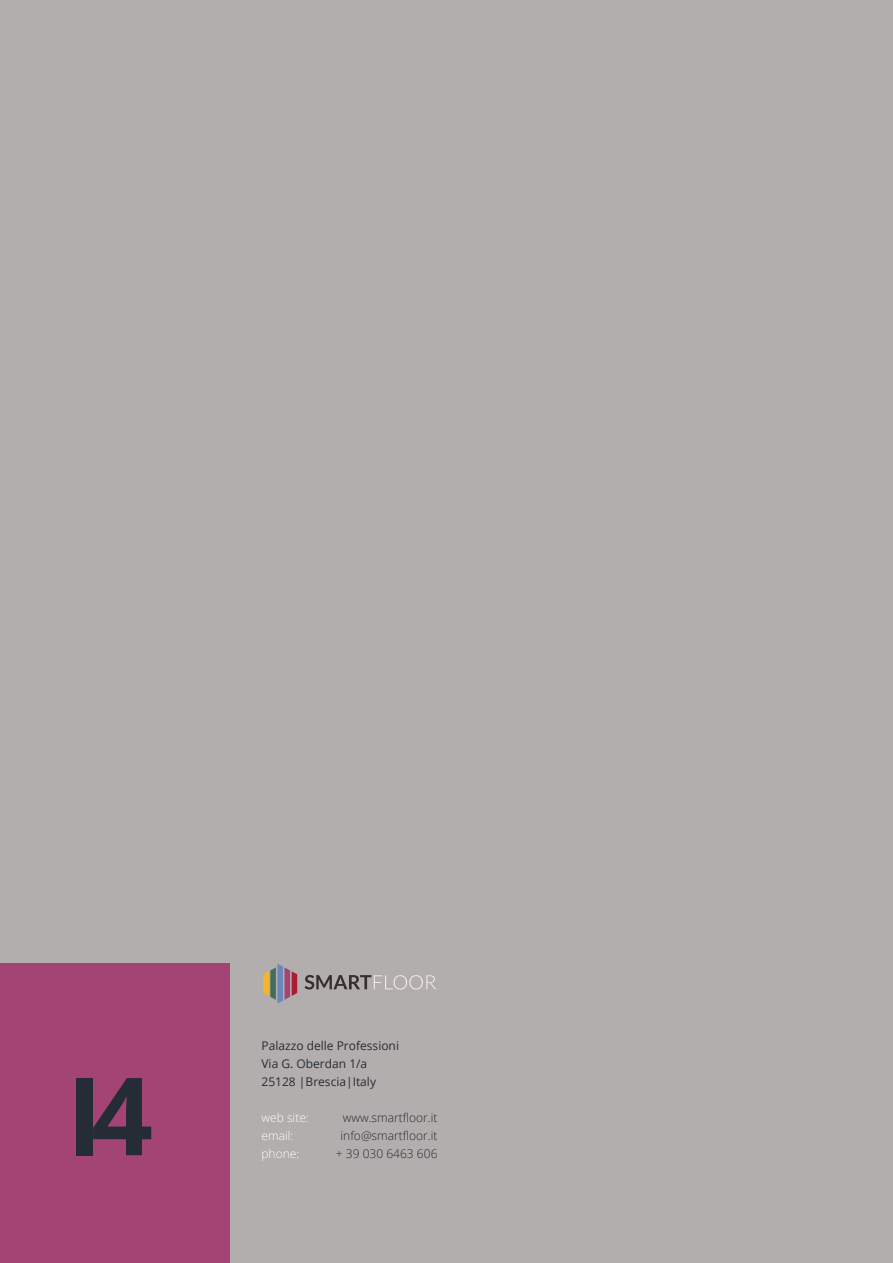
<style>
.page{position:relative;width:893px;height:1263px;background:#b1aead}
.page>*{position:absolute;margin:0;border:0;box-sizing:border-box;transform-origin:0 0}
.t1{font:700 108px "Open Sans";color:#262c35}
.t2{font:12px/18px "Open Sans";color:#262c35}
.t3{font:12px "Open Sans Light 2";color:#262c35}
.t4{font:300 12px "Open Sans";color:#fff}
.t5{font:300 12px "Open Sans";color:#262c35}
</style>
<div class="page">
<div style="left:0;top:963px;width:229px;height:300px;background:#a34474"></div>
<svg style="left:305px;top:975px;width:131px;height:14px"></svg>
<svg style="left:263px;top:964px;width:34px;height:40px"></svg>
<h1 class="t1" style="left:66px;top:1040px;width:88px">I4</h1>
<p class="t2" style="left:261px;top:1036px;width:139px">Palazzo delle Professioni<br>Via G. Oberdan 1/a<br>25128 |Brescia|Italy</p>
<p class="t4" style="left:261px;top:1109px;width:49px">web site:</p>
<p class="t3" style="left:343px;top:1109px;width:96px">www.smartfloor.it</p>
<p class="t4" style="left:261px;top:1127px;width:33px">email:</p>
<p class="t3" style="left:341px;top:1127px;width:98px">info@smartfloor.it</p>
<p class="t4" style="left:261px;top:1145px;width:39px">phone:</p>
<p class="t5" style="left:336px;top:1145px;width:103px">+ 39 030 6463 606</p>
</div>
